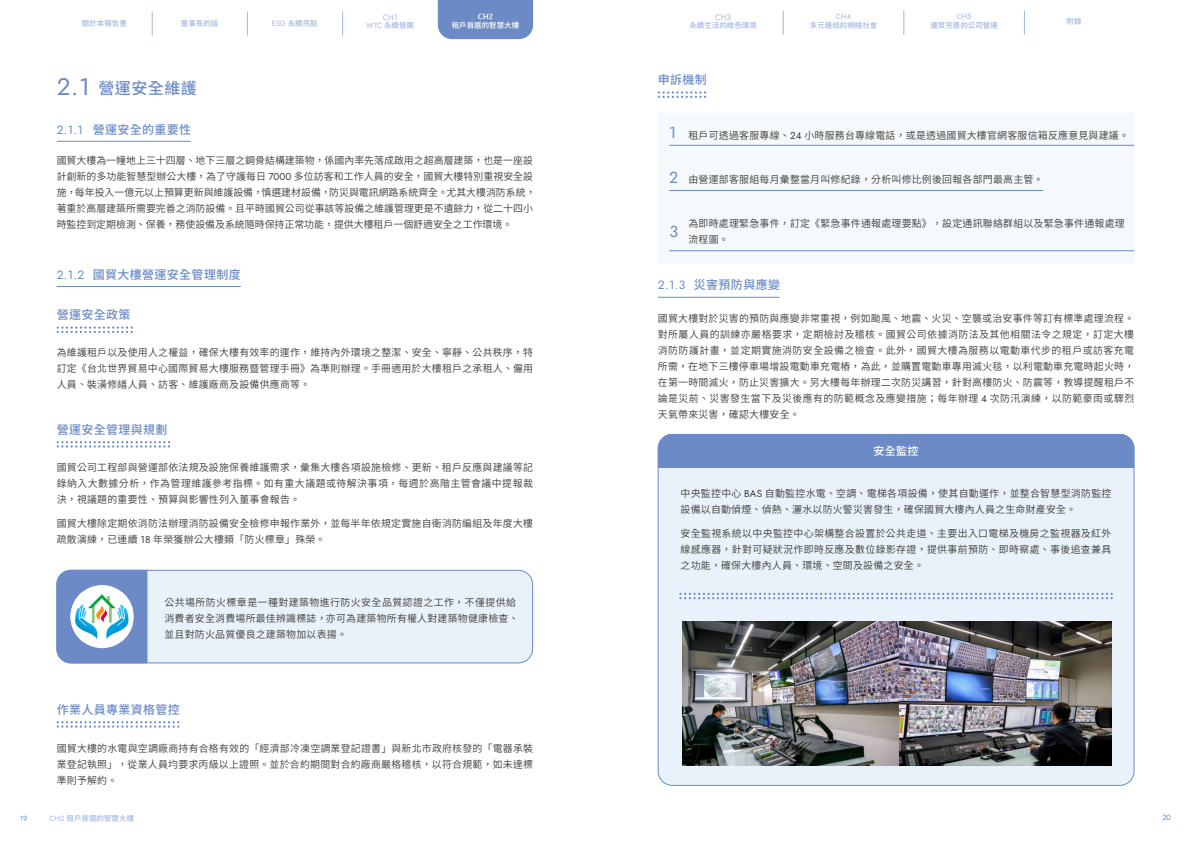
<style>
.page{position:relative;width:1191px;height:842px;background:#fff}
.page>*{position:absolute;margin:0;border:0;box-sizing:border-box;transform-origin:0 0}
.中標_16{font:500 16px "Noto Sans CJ Ktc";letter-spacing:.03em;color:#6c8bc6}
.小標_12{font:16px "Jost";color:#6c8bc6}
.小標_12-2{font:500 12px "Noto Sans CJ Ktc";letter-spacing:.03em;color:#6c8bc6}
.小標_12-3{font:500 11px "Noto Sans CJ Ktc";color:#fff}
.內文_10{font:600 10px/16px "Noto Sans CJ Ktc";letter-spacing:.025em;color:#3d3b38;text-align:justify}
.內文_10-2{font:600 10px/16px "Noto Sans CJ Ktc";color:#3d3b38}
.t1{font:8px "Jost";color:#a2b8df}
.t2{font:500 7.5px "Noto Sans CJ Ktc";color:#a2b8df}
.t3{font:500 7.5px "Noto Sans CJ Ktc";color:#fff}
.t4{font:7.5px "Jost";color:#a2b8df}
.t5{font:7.5px "Jost";color:#6c8bc6}
.t6{font:800 7.5px "AR Fang Xin Shu H7 C95 DB5";color:#fff}
.s1{font-family:"Jost";font-weight:400}
.s2{font-family:"Jost";font-weight:400;font-size:24px}
</style>
<div class="page">
<div style="left:438px;top:0;width:95px;height:39px;background:#6c8bc6"></div>
<svg style="left:247px;top:11px;width:1px;height:25px"></svg>
<svg style="left:152px;top:11px;width:1px;height:25px"></svg>
<svg style="left:342px;top:11px;width:1px;height:25px"></svg>
<svg style="left:1024px;top:10px;width:1px;height:25px"></svg>
<svg style="left:903px;top:10px;width:1px;height:25px"></svg>
<svg style="left:783px;top:10px;width:1px;height:25px"></svg>
<div style="left:658px;top:113px;width:476px;height:151px;background:#f5f9fc"></div>
<svg style="left:57px;top:326px;width:76px;height:7px"></svg>
<svg style="left:57px;top:441px;width:113px;height:7px"></svg>
<svg style="left:57px;top:721px;width:122px;height:7px"></svg>
<svg style="left:658px;top:91px;width:48px;height:7px"></svg>
<hr style="left:57px;top:286px;width:184px;height:1px;background:#6c8bc6">
<hr style="left:658px;top:297px;width:122px;height:1px;background:#6c8bc6">
<div style="left:57px;top:570px;width:475px;height:93px;background:#e9f2fa;border-radius:14px"></div>
<div style="left:57px;top:570px;width:476px;height:93px;border:1px solid #6c8bc6;border-radius:14px"></div>
<div style="left:658px;top:434px;width:476px;height:351px;background:#e9f2fa;border-radius:14px"></div>
<div style="left:57px;top:570px;width:90px;height:93px;background:#6c8bc6"></div>
<div style="left:658px;top:434px;width:476px;height:34px;background:#6c8bc6"></div>
<hr style="left:669px;top:145px;width:465px;height:1px;background:#6c8bc6">
<hr style="left:669px;top:190px;width:374px;height:1px;background:#6c8bc6">
<hr style="left:669px;top:251px;width:465px;height:1px;background:#6c8bc6">
<img style="left:898px;top:621px;width:213px;height:144px">
<img style="left:682px;top:621px;width:216px;height:144px">
<svg style="left:679px;top:593px;width:433px;height:6px"></svg>
<div style="left:71px;top:585px;width:63px;height:63px;background:#fff;border-radius:32px"></div>
<img style="left:70px;top:592px;width:62px;height:50px">
<hr style="left:57px;top:141px;width:134px;height:1px;background:#6c8bc6">
<p class="t1" style="left:383px;top:12px;width:16px">CH1</p>
<p class="t2" style="left:82px;top:19px;width:46px">關於本報告書</p>
<p class="t2" style="left:272px;top:19px;width:47px"><span class="s1">ESG</span> 永續亮點</p>
<p class="t2" style="left:181px;top:19px;width:39px">董事長的話</p>
<p class="t2" style="left:366px;top:21px;width:49px"><span class="s1">WTC</span> 永續發展</p>
<p class="中標_16" style="left:57px;top:79px;width:142px"><span class="s2">2.1</span> 營運安全維護</p>
<p class="小標_12-2" style="left:57px;top:123px;width:136px"><span class="s1">2.1.1</span> 營運安全的重要性</p>
<p class="t6" style="left:478px;top:12px;width:17px">CH2</p>
<p class="t3" style="left:452px;top:21px;width:69px">租戶首選的智慧大樓</p>
<p class="內文_10-2" style="left:57px;top:153px;width:480px">國貿大樓為一幢地上三十四層、地下三層之鋼骨結構建築物，係國內率先落成啟用之超高層建築，也是一座設計創新的多功能智慧型辦公大樓，為了守護每日 <span class="s1">7000</span> 多位訪客和工作人員的安全，國貿大樓特別重視安全設施，每年投入一億元以上預算更新與維護設備，慎選建材設備，防災與電訊網路系統齊全。尤其大樓消防系統，著重於高層建築所需要完善之消防設備。且平時國貿公司從事該等設備之維護管理更是不遺餘力，從二十四小時監控到定期檢測、保養，務使設備及系統隨時保持正常功能，提供大樓租戶一個舒適安全之工作環境。</p>
<p class="小標_12-2" style="left:57px;top:268px;width:185px"><span class="s1">2.1.2</span> 國貿大樓營運安全管理制度</p>
<p class="小標_12-2" style="left:57px;top:308px;width:75px">營運安全政策</p>
<p class="內文_10" style="left:57px;top:345px;width:478px">為維護租戶以及使用人之權益，確保大樓有效率的運作，維持內外環境之整潔、安全、寧靜、公共秩序，特訂定《台北世界貿易中心國際貿易大樓服務暨管理手冊》為準則辦理。手冊適用於大樓租戶之承租人、僱用人員、裝潢修繕人員、訪客、維護廠商及設備供應商等。</p>
<p class="小標_12-2" style="left:57px;top:423px;width:112px">營運安全管理與規劃</p>
<p class="內文_10" style="left:57px;top:459px;width:478px">國貿公司工程部與營運部依法規及設施保養維護需求，彙集大樓各項設施檢修、更新、租戶反應與建議等記錄納入大數據分析，作為管理維護參考指標。如有重大議題或待解決事項，每週於高階主管會議中提報裁決，視議題的重要性、預算與影響性列入董事會報告。</p>
<p class="內文_10" style="left:57px;top:516px;width:478px">國貿大樓除定期依消防法辦理消防設備安全檢修申報作業外，並每半年依規定實施自衛消防編組及年度大樓疏散演練，已連續 <span class="s1">18</span> 年榮獲辦公大樓類「防火標章」殊榮。</p>
<p class="內文_10" style="left:164px;top:595px;width:355px;text-align:left">公共場所防火標章是一種對建築物進行防火安全品質認證之工作，不僅提供給消費者安全消費場所最佳辨識標誌，亦可為建築物所有權人對建築物健康檢查、並且對防火品質優良之建築物加以表揚。</p>
<p class="小標_12-2" style="left:57px;top:703px;width:125px">作業人員專業資格管控</p>
<p class="內文_10" style="left:57px;top:741px;width:478px">國貿大樓的水電與空調廠商持有合格有效的「經濟部冷凍空調業登記證書」與新北市政府核發的「電器承裝業登記執照」，從業人員均要求丙級以上證照。並於合約期間對合約廠商嚴格稽核，以符合規範，如未達標準則予解約。</p>
<p class="t1" style="left:715px;top:12px;width:17px">CH3</p>
<p class="t2" style="left:689px;top:21px;width:69px">永續生活的綠色環境</p>
<p class="小標_12-2" style="left:658px;top:73px;width:51px">申訴機制</p>
<p class="t4" style="left:836px;top:12px;width:16px">CH4</p>
<p class="t2" style="left:810px;top:21px;width:69px">多元連結的網絡社會</p>
<p class="t4" style="left:956px;top:12px;width:16px">CH5</p>
<p class="t2" style="left:930px;top:21px;width:69px">優質完善的公司營運</p>
<p class="t2" style="left:1066px;top:17px;width:16px">附錄</p>
<p class="小標_12" style="left:669px;top:122px;width:9px">1</p>
<p class="小標_12" style="left:669px;top:166px;width:11px">2</p>
<p class="小標_12" style="left:669px;top:221px;width:10px">3</p>
<p class="內文_10" style="left:688px;top:127px;width:442px">租戶可透過客服專線、<span class="s1">24</span> 小時服務台專線電話，或是透過國貿大樓官網客服信箱反應意見與建議。</p>
<p class="內文_10" style="left:688px;top:171px;width:356px">由營運部客服組每月彙整當月叫修紀錄，分析叫修比例後回報各部門最高主管。</p>
<p class="內文_10" style="left:688px;top:216px;width:438px">為即時處理緊急事件，訂定《緊急事件通報處理要點》，設定通訊聯絡群組以及緊急事件通報處理流程圖。</p>
<p class="小標_12-2" style="left:658px;top:278px;width:124px"><span class="s1">2.1.3</span> 災害預防與應變</p>
<p class="內文_10" style="left:658px;top:311px;width:478px">國貿大樓對於災害的預防與應變非常重視，例如颱風、地震、火災、空襲或治安事件等訂有標準處理流程。對所屬人員的訓練亦嚴格要求，定期檢討及稽核。國貿公司依據消防法及其他相關法令之規定，訂定大樓消防防護計畫，並定期實施消防安全設備之檢查。此外，國貿大樓為服務以電動車代步的租戶或訪客充電所需，在地下三樓停車場增設電動車充電樁，為此，並購置電動車專用滅火毯，以利電動車充電時起火時，在第一時間滅火，防止災害擴大。另大樓每年辦理二次防災講習，針對高樓防火、防震等，教導提醒租戶不論是災前、災害發生當下及災後應有的防範概念及應變措施；每年辦理 <span class="s1">4</span> 次防汛演練，以防範豪雨或驟烈天氣帶來災害，確認大樓安全。</p>
<p class="小標_12-3" style="left:873px;top:445px;width:46px">安全監控</p>
<p class="內文_10" style="left:680px;top:485px;width:432px">中央監控中心 <span class="s1">BAS</span> 自動監控水電、空調、電梯各項設備，使其自動運作，並整合智慧型消防監控設備以自動偵煙、偵熱、灑水以防火警災害發生，確保國貿大樓內人員之生命財產安全。</p>
<p class="內文_10" style="left:680px;top:526px;width:432px">安全監視系統以中央監控中心架構整合設置於公共走道、主要出入口電梯及機房之監視器及紅外線感應器，針對可疑狀況作即時反應及數位錄影存證，提供事前預防、即時察處、事後追查兼具之功能，確保大樓內人員、環境、空間及設備之安全。</p>
<p class="t5" style="left:20px;top:813px;width:9px">19</p>
<p class="t2" style="left:50px;top:814px;width:86px"><span class="s1">CH2</span> 租戶首選的智慧大樓</p>
<p class="t5" style="left:1162px;top:812px;width:10px">20</p>
</div>
